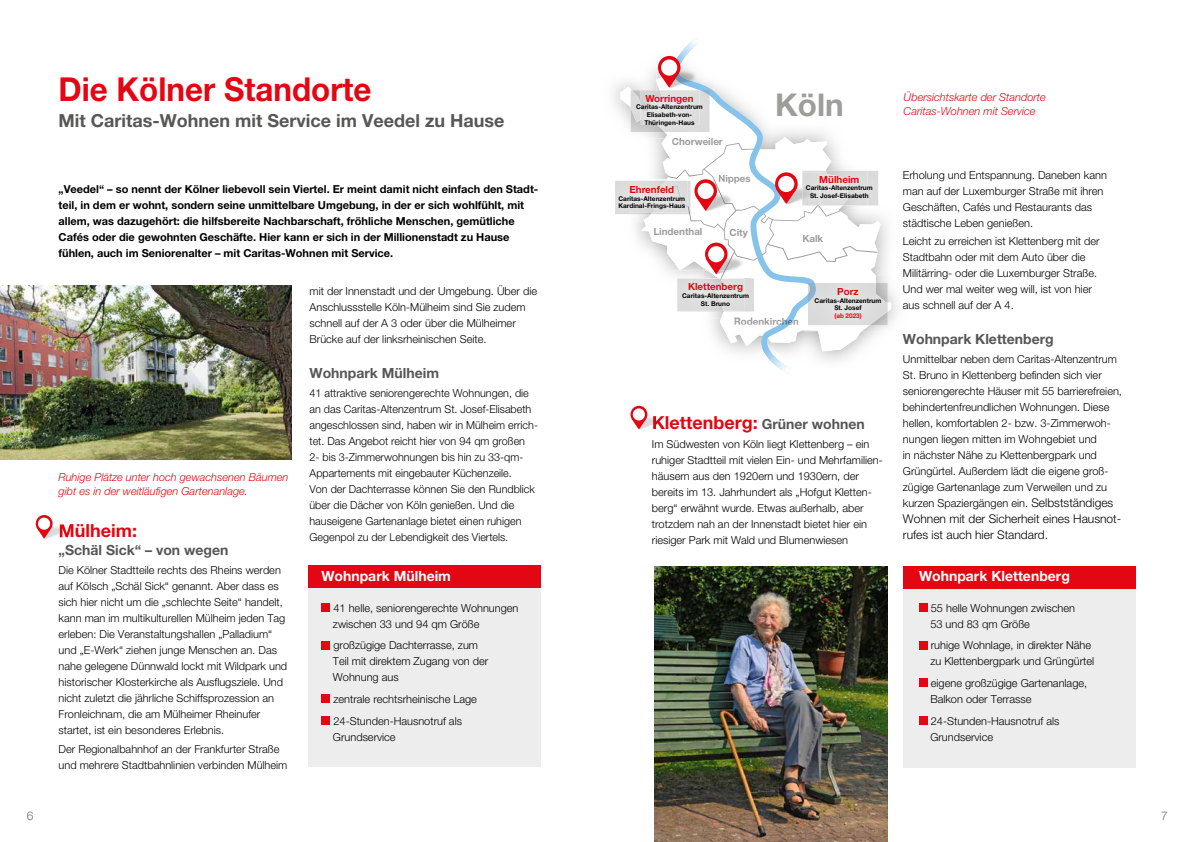
<style>
.page{position:relative;width:1191px;height:842px;background:#fff}
.page>*{position:absolute;margin:0;border:0;box-sizing:border-box;transform-origin:0 0}
.t1{font:700 33px "Helvetica Neue";color:#e30613;scale:.95 1}
.t2{font:700 31.4px "Helvetica Neue";color:#9d9d9c}
.t3{font:700 18px "Helvetica Neue";color:#575756}
.t4{font:700 18px "Helvetica Neue";color:#e30613}
.t5{font:700 14px "Helvetica Neue";color:#575756}
.t6{font:700 14px "Helvetica Neue";color:#fff}
.t7{font:300 12px/16px "Helvetica Neue";color:#000}
.t8{font:300 12px "Helvetica Neue";color:#706f6f}
.t9{font:300 11px/16px "Helvetica Neue";color:#000}
.t10{font:700 11px/16px "Helvetica Neue";color:#000}
.t11{font:italic 300 11px/14px "Helvetica Neue";color:#e30613}
.t12{font:700 9.8px "Helvetica Neue";color:#9d9c9c}
.t13{font:700 9.8px "Helvetica Neue";color:#e30613}
.t14{font:700 6.5px/7.8px "Helvetica Neue";color:#000;text-align:center}
.t15{font:700 6.5px "Helvetica Neue LT Std";color:#e30613}
.s1{font-family:"Helvetica Neue"}
.s2{font-size:14px;color:#575756}
.s3{font-size:12px}
</style>
<div class="page">
<img style="left:0;top:285px;width:292px;height:175px">
<div style="left:308px;top:577px;width:232px;height:190px;background:#ededed"></div>
<div style="left:308px;top:565px;width:232px;height:23px;background:#e30613"></div>
<div style="left:321px;top:603px;width:9px;height:9px;background:#e30613"></div>
<div style="left:321px;top:641px;width:9px;height:8px;background:#e30613"></div>
<div style="left:321px;top:694px;width:9px;height:9px;background:#e30613"></div>
<div style="left:321px;top:716px;width:9px;height:9px;background:#e30613"></div>
<img style="left:35px;top:521px;width:33px;height:18px">
<svg style="left:60px;top:524px;width:10px;height:13px"></svg>
<svg style="left:36px;top:515px;width:17px;height:23px"></svg>
<div style="left:38px;top:518px;width:12px;height:12px;background:#fff;border-radius:50%"></div>
<svg style="left:620px;top:68px;width:271px;height:283px"></svg>
<svg style="left:672px;top:68px;width:144px;height:293px"></svg>
<img style="left:757px;top:344px;width:38px;height:17px">
<svg style="left:762px;top:343px;width:32px;height:31px"></svg>
<img style="left:624px;top:82px;width:90px;height:5px">
<img style="left:624px;top:87px;width:90px;height:52px">
<img style="left:709px;top:85px;width:5px;height:15px">
<img style="left:630px;top:90px;width:79px;height:42px">
<img style="left:640px;top:90px;width:16px;height:2px">
<img style="left:640px;top:92px;width:59px;height:33px">
<img style="left:615px;top:173px;width:28px;height:49px">
<img style="left:643px;top:173px;width:10px;height:49px">
<img style="left:629px;top:179px;width:24px;height:2px">
<img style="left:615px;top:181px;width:38px;height:33px">
<img style="left:629px;top:181px;width:22px;height:32px">
<img style="left:651px;top:181px;width:2px;height:32px">
<img style="left:670px;top:301px;width:51px;height:17px">
<img style="left:721px;top:301px;width:39px;height:17px">
<img style="left:677px;top:301px;width:77px;height:10px">
<img style="left:680px;top:301px;width:36px;height:10px">
<img style="left:716px;top:301px;width:28px;height:10px">
<svg style="left:653px;top:138px;width:235px;height:163px"></svg>
<div style="left:697px;top:183px;width:16px;height:16px;background:#fff;border-radius:50%"></div>
<svg style="left:656px;top:38px;width:53px;height:57px"></svg>
<div style="left:661px;top:59px;width:16px;height:17px;background:#fff;border-radius:50%"></div>
<svg style="left:734px;top:317px;width:64px;height:8px"></svg>
<div style="left:730px;top:228px;width:18px;height:9px;background:#fff"></div>
<img style="left:654px;top:566px;width:233px;height:276px">
<div style="left:903px;top:585px;width:233px;height:183px;background:#ededed"></div>
<div style="left:903px;top:566px;width:233px;height:23px;background:#e30613"></div>
<div style="left:919px;top:603px;width:8px;height:9px;background:#e30613"></div>
<div style="left:919px;top:641px;width:8px;height:8px;background:#e30613"></div>
<div style="left:919px;top:678px;width:8px;height:9px;background:#e30613"></div>
<div style="left:919px;top:716px;width:8px;height:9px;background:#e30613"></div>
<img style="left:653px;top:416px;width:11px;height:13px">
<svg style="left:630px;top:406px;width:17px;height:23px"></svg>
<div style="left:633px;top:408px;width:12px;height:12px;background:#fff;border-radius:50%"></div>
<img style="left:802px;top:275px;width:89px;height:56px">
<img style="left:802px;top:277px;width:12px;height:29px">
<img style="left:808px;top:283px;width:79px;height:42px">
<img style="left:808px;top:283px;width:8px;height:19px">
<p class="t8" style="left:27px;top:808px;width:8px">6</p>
<h1 class="t1" style="left:59px;top:69px;width:331px">Die Kölner Standorte</h1>
<h3 class="t3" style="left:59px;top:109px;width:447px">Mit Caritas-Wohnen mit Service im Veedel zu Hause</h3>
<p class="t10" style="left:59px;top:181px;width:481px">„Veedel“ – so nennt der Kölner liebevoll sein Viertel. Er meint damit nicht einfach den Stadt&shy;teil, in dem er wohnt, sondern seine unmittelbare Umgebung, in der er sich wohlfühlt, mit allem, was dazugehört: die hilfsbereite Nachbarschaft, fröhliche Menschen, gemütliche Cafés oder die gewohnten Geschäfte. Hier kann er sich in der Millionenstadt zu Hause fühlen, auch im Seniorenalter – mit Caritas-Wohnen mit Service.</p>
<p class="t11" style="left:59px;top:470px;width:231px">Ruhige Plätze unter hoch gewachsenen Bäumen gibt es in der weitläufigen Gartenanlage.</p>
<h3 class="t4" style="left:59px;top:520px;width:80px">Mülheim:</h3>
<p class="t5" style="left:59px;top:542px;width:171px">„Schäl Sick“ – von wegen</p>
<p class="t9" style="left:59px;top:562px;width:230px">Die Kölner Stadtteile rechts des Rheins werden auf Kölsch „Schäl Sick“ genannt. Aber dass es sich hier nicht um die „schlechte Seite“ handelt, kann man im multikulturellen Mülheim jeden Tag erleben: Die Veranstaltungshallen „Palladium“ und „E-Werk“ ziehen junge Menschen an. Das nahe gelegene Dünnwald lockt mit Wildpark und historischer Klosterkirche als Ausflugsziele. Und nicht zuletzt die jährliche Schiffsprozession an Fronleichnam, die am Mülheimer Rheinufer startet, ist ein besonderes Erlebnis.</p>
<p class="t9" style="left:59px;top:741px;width:230px">Der Regionalbahnhof an der Frankfurter Straße und mehrere Stadtbahnlinien verbinden Mülheim</p>
<p class="t9" style="left:309px;top:283px;width:229px">mit der Innenstadt und der Umgebung. Über die Anschlussstelle Köln-Mülheim sind Sie zudem schnell auf der A 3 oder über die Mülheimer Brücke auf der linksrheinischen Seite.</p>
<p class="t5" style="left:309px;top:364px;width:131px">Wohnpark Mülheim</p>
<p class="t9" style="left:309px;top:385px;width:230px">41 attraktive seniorengerechte Wohnungen, die an das Caritas-Altenzentrum St. Josef-Elisabeth angeschlossen sind, haben wir in Mülheim errich&shy;tet. Das Angebot reicht hier von 94 qm großen<br>2- bis 3-Zimmerwohnungen bis hin zu 33-qm-Appartements mit eingebauter Küchenzeile.<br>Von der Dachterrasse können Sie den Rundblick über die Dächer von Köln genießen. Und die hauseigene Gartenanlage bietet einen ruhigen Gegenpol zu der Lebendigkeit des Viertels.</p>
<p class="t6" style="left:321px;top:568px;width:131px">Wohnpark Mülheim</p>
<p class="t9" style="left:333px;top:599px;width:187px">41 helle, seniorengerechte Wohnungen zwischen 33 und 94 qm Größe</p>
<p class="t9" style="left:333px;top:637px;width:157px">großzügige Dachterrasse, zum<br>Teil mit direktem Zugang von der<br>Wohnung aus</p>
<p class="t9" style="left:333px;top:688px;width:145px;line-height:21.7px">zentrale rechtsrheinische Lage<br>24-Stunden-Hausnotruf als</p>
<p class="t9" style="left:333px;top:728px;width:64px">Grundservice</p>
<p class="t13" style="left:645px;top:92px;width:50px">Worringen</p>
<p class="t14" style="left:636px;top:103px;width:68px">Caritas-Altenzentrum<br>Elisabeth-von-<br>Thüringen-Haus</p>
<p class="t12" style="left:672px;top:135px;width:52px">Chorweiler</p>
<p class="t13" style="left:629px;top:183px;width:46px">Ehrenfeld</p>
<p class="t14" style="left:618px;top:194px;width:68px;text-align:left">Caritas-Altenzentrum<br>Kardinal-Frings-Haus</p>
<p class="t12" style="left:653px;top:225px;width:50px">Lindenthal</p>
<p class="t12" style="left:718px;top:172px;width:34px">Nippes</p>
<p class="t12" style="left:729px;top:226px;width:20px">City</p>
<h2 class="t2" style="left:775px;top:85px;width:70px">Köln</h2>
<p class="t13" style="left:819px;top:173px;width:42px">Mülheim</p>
<p class="t14" style="left:806px;top:184px;width:68px">Caritas-Altenzentrum<br>St. Josef-Elisabeth</p>
<p class="t12" style="left:802px;top:233px;width:22px">Kalk</p>
<p class="t13" style="left:688px;top:280px;width:56px">Klettenberg</p>
<p class="t14" style="left:682px;top:291px;width:68px">Caritas-Altenzentrum<br>St. Bruno</p>
<p class="t12" style="left:733px;top:315px;width:67px">Rodenkirchen</p>
<p class="t13" style="left:837px;top:285px;width:23px">Porz</p>
<p class="t14" style="left:814px;top:296px;width:68px">Caritas-Altenzentrum<br>St. Josef</p>
<p class="t15" style="left:834px;top:312px;width:29px"><span class="s1">(</span>ab 2023<span class="s1">)</span></p>
<h3 class="t4" style="left:652px;top:411px;width:214px">Klettenberg: <span class="s2">Grüner wohnen</span></h3>
<p class="t9" style="left:652px;top:436px;width:232px">Im Südwesten von Köln liegt Klettenberg – ein ruhiger Stadtteil mit vielen Ein- und Mehrfamilien&shy;häusern aus den 1920ern und 1930ern, der bereits im 13. Jahrhundert als „Hofgut Kletten&shy;berg“ erwähnt wurde. Etwas außerhalb, aber trotzdem nah an der Innenstadt bietet hier ein riesiger Park mit Wald und Blumenwiesen</p>
<p class="t11" style="left:903px;top:90px;width:144px">Übersichtskarte der Standorte<br>Caritas-Wohnen mit Service</p>
<p class="t9" style="left:903px;top:166px;width:205px">Erholung und Entspannung. Daneben kann man auf der Luxemburger Straße mit ihren Geschäften, Cafés und Restaurants das städtische Leben genießen.</p>
<p class="t9" style="left:903px;top:233px;width:198px">Leicht zu erreichen ist Klettenberg mit der Stadtbahn oder mit dem Auto über die Militärring- oder die Luxemburger Straße.<br>Und wer mal weiter weg will, ist von hier aus schnell auf der A 4.</p>
<p class="t5" style="left:903px;top:331px;width:152px">Wohnpark Klettenberg</p>
<p class="t9" style="left:903px;top:351px;width:221px">Unmittelbar neben dem Caritas-Altenzentrum St. Bruno in Klettenberg befinden sich vier seniorengerechte Häuser mit 55 barrierefreien, behindertenfreundlichen Wohnungen. Diese hellen, komfortablen 2- bzw. 3-Zimmerwoh&shy;nungen liegen mitten im Wohngebiet und<br>in nächster Nähe zu Klettenbergpark und Grüngürtel. Außerdem lädt die eigene groß&shy;zügige Gartenanlage zum Verweilen und zu kurzen Spaziergängen ein. <span class="s3">Selbstständiges</span></p>
<p class="t7" style="left:903px;top:511px;width:220px">Wohnen mit der Sicherheit eines Hausnot&shy;rufes ist auch hier Standard.</p>
<p class="t6" style="left:919px;top:568px;width:152px">Wohnpark Klettenberg</p>
<p class="t9" style="left:930px;top:599px;width:146px">55 helle Wohnungen zwischen<br>53 und 83 qm Größe</p>
<p class="t9" style="left:930px;top:637px;width:165px">ruhige Wohnlage, in direkter Nähe zu Klettenbergpark und Grüngürtel</p>
<p class="t9" style="left:930px;top:675px;width:158px">eigene großzügige Gartenanlage,<br>Balkon oder Terrasse</p>
<p class="t9" style="left:930px;top:712px;width:131px">24-Stunden-Hausnotruf als<br>Grundservice</p>
<p class="t8" style="left:1161px;top:808px;width:8px">7</p>
</div>
